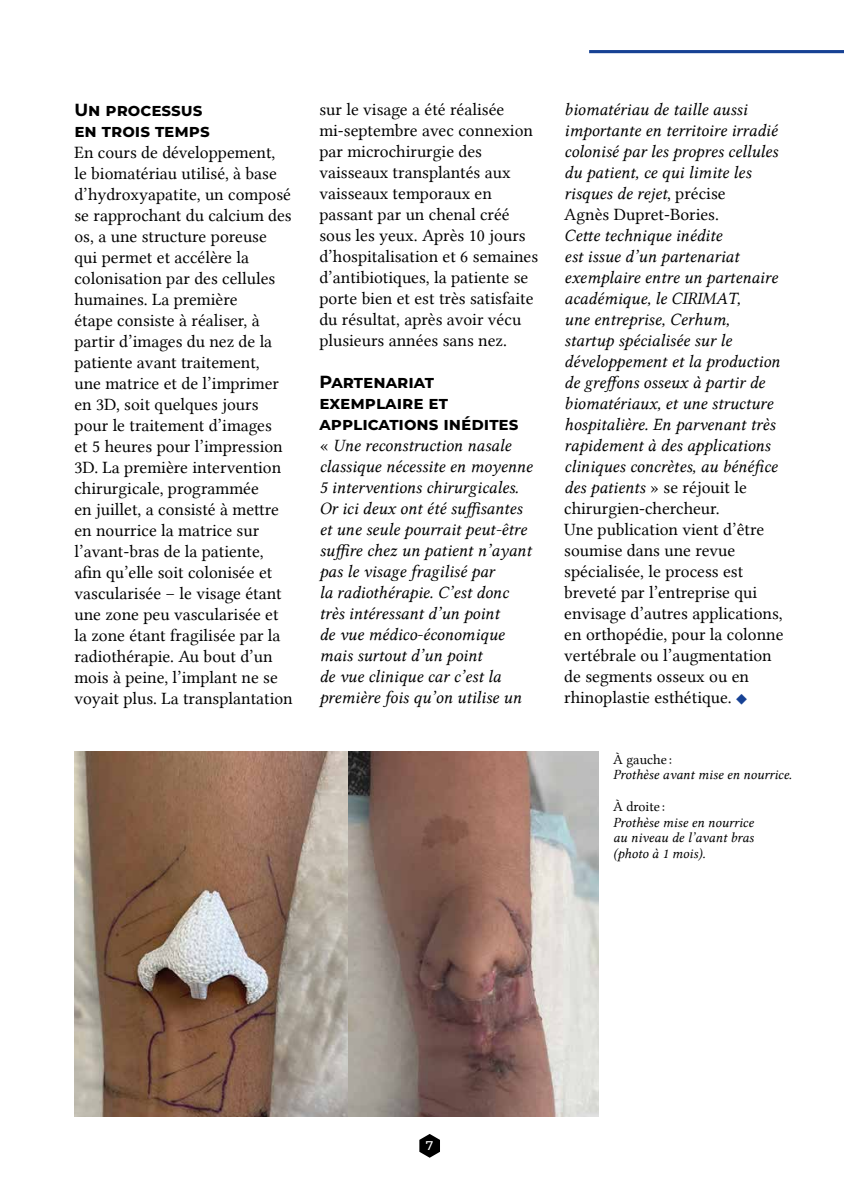
<style>
.page{position:relative;width:844px;height:1191px;background:#fff}
.page>*{position:absolute;margin:0;border:0;box-sizing:border-box;transform-origin:0 0}
.t1{font:17.5px/21px "Lin Libertine";color:#000}
.t2{font:17.5px/21px "Lin Libertine I";color:#000}
.t3{font:700 17.5px/21px "Montserrat";color:#000}
.t4{font:14px/15.8px "Lin Libertine I";color:#000;text-align:justify}
.t5{font:14px "Lin Libertine";color:#000}
.t6{font:500 12.6px "Montserrat";color:#fff}
.s1{font-family:"Lin Libertine"}
.s2{font-family:"Lin Libertine I"}
.s3{color:#164194}
</style>
<div class="page">
<svg style="left:419px;top:1134px;width:21px;height:23px"></svg>
<hr style="left:589px;top:50px;width:254px;height:3px;background:#164194">
<img style="left:74px;top:751px;width:524px;height:365px">
<p class="t3" style="left:74px;top:99px;width:137px">Un processus en trois temps</p>
<p class="t1" style="left:74px;top:142px;width:220px">En cours de développement,<br>le biomatériau utilisé, à base d’hydroxyapatite, un composé se rapprochant du calcium des os, a une structure poreuse qui permet et accélère la colonisation par des cellules humaines. La première<br>étape consiste à réaliser, à partir d’images du nez de la patiente avant traitement,<br>une matrice et de l’imprimer en 3D, soit quelques jours pour le traitement d’images<br>et 5 heures pour l’impression<br>3D. La première intervention chirurgicale, programmée<br>en juillet, a consisté à mettre en nourrice la matrice sur l’avant-bras de la patiente, afin qu’elle soit colonisée et vascularisée – le visage étant une zone peu vascularisée et la zone étant fragilisée par la radiothérapie. Au bout d’un mois à peine, l’implant ne se voyait plus. La transplantation</p>
<p class="t1" style="left:319px;top:99px;width:220px">sur le visage a été réalisée mi-septembre avec connexion par microchirurgie des vaisseaux transplantés aux vaisseaux temporaux en passant par un chenal créé sous les yeux. Après 10 jours d’hospitalisation et 6 semaines d’antibiotiques, la patiente se porte bien et est très satisfaite du résultat, après avoir vécu plusieurs années sans nez.</p>
<p class="t3" style="left:319px;top:370px;width:200px">Partenariat exemplaire et applications inédites</p>
<p class="t2" style="left:319px;top:435px;width:215px"><span class="s1">«</span> Une reconstruction nasale classique nécessite en moyenne<br>5 interventions chirurgicales.<br>Or ici deux ont été suffisantes et une seule pourrait peut-être suffire chez un patient n’ayant pas le visage fragilisé par<br>la radiothérapie. C’est donc très intéressant d’un point<br>de vue médico-économique mais surtout d’un point<br>de vue clinique car c’est la première fois qu’on utilise un</p>
<p class="t2" style="left:564px;top:99px;width:215px">biomatériau de taille aussi importante en territoire irradié colonisé par les propres cellules du patient, ce qui limite les risques de rejet<span class="s1">, précise</span></p>
<p class="t1" style="left:564px;top:204px;width:156px">Agnès Dupret-Bories.</p>
<p class="t2" style="left:564px;top:225px;width:217px">Cette technique inédite<br>est issue d’un partenariat exemplaire entre un partenaire académique, le CIRIMAT,<br>une entreprise, Cerhum, startup spécialisée sur le développement et la production de greffons osseux à partir de biomatériaux, et une structure hospitalière. En parvenant très rapidement à des applications cliniques concrètes, au bénéfice</p>
<p class="t1" style="left:564px;top:477px;width:221px"><span class="s2">des patients</span> » se réjouit le chirurgien-chercheur.<br>Une publication vient d’être soumise dans une revue spécialisée, le process est breveté par l’entreprise qui envisage d’autres applications, en orthopédie, pour la colonne vertébrale ou l’augmentation de segments osseux ou en rhinoplastie esthétique. <span class="s3">◆</span></p>
<p class="t5" style="left:613px;top:751px;width:60px">À gauche :</p>
<p class="t4" style="left:613px;top:767px;width:180px">Prothèse avant mise en nourrice.</p>
<p class="t5" style="left:613px;top:798px;width:53px">À droite :</p>
<p class="t4" style="left:613px;top:814px;width:142px">Prothèse mise en nourrice au niveau de l’avant bras (photo à 1 mois).</p>
<p class="t6" style="left:426px;top:1136px;width:9px">7</p>
</div>
